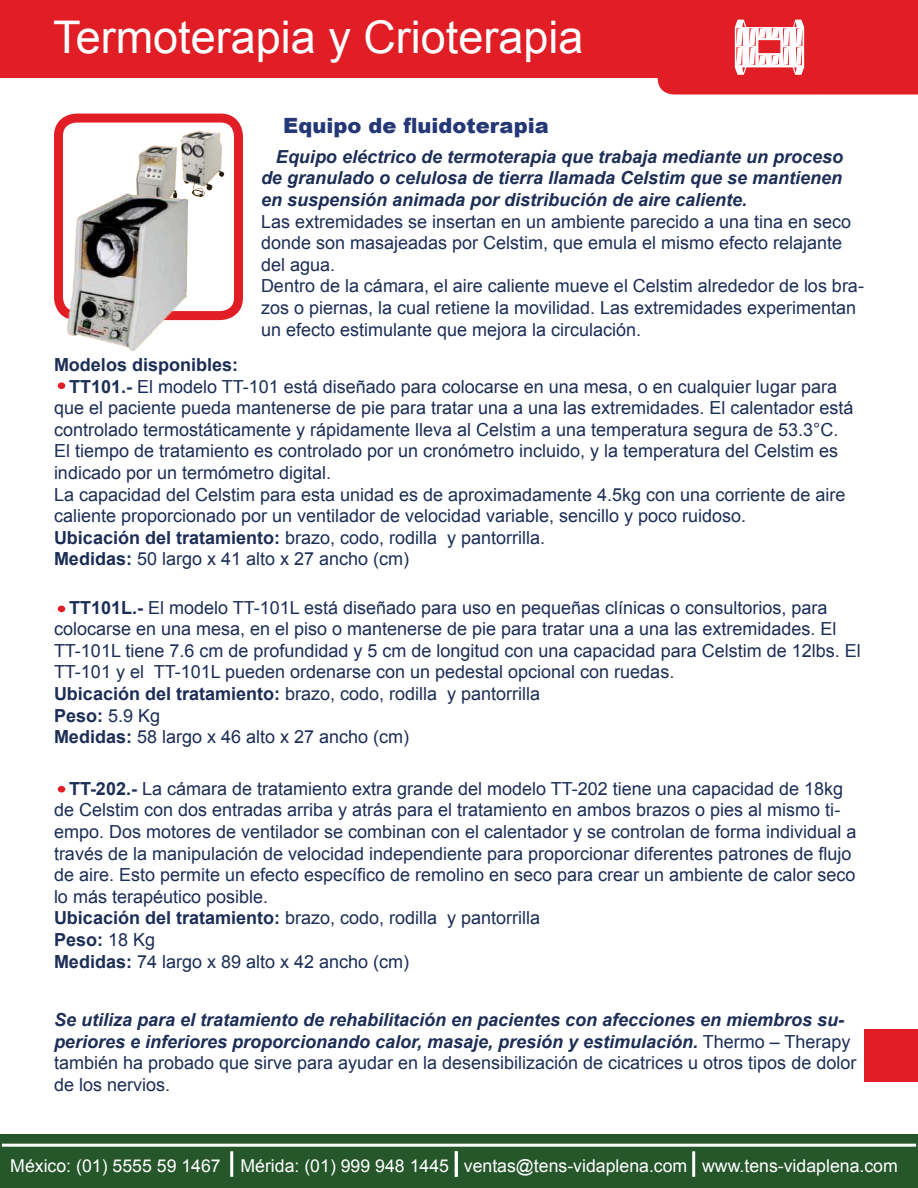
<style>
.page{position:relative;width:918px;height:1188px;background:#fff}
.page>*{position:absolute;margin:0;border:0;box-sizing:border-box;transform-origin:0 0}
.t1{font:45px "Arial";color:#fff}
.t2{font:900 21px "Arial";color:#243777}
.t3{font:18px/21.6px "Arial";color:#1c2d56}
.t4{font:italic 700 18px/21.6px "Arial";color:#1c2d56;text-align:justify}
.t5{font:700 18px "Arial";color:#1c2d56}
.t6{font:17.7px "Arial";color:#fff}
.s1{font-weight:700}
.s2{font-weight:400;font-style:normal}
</style>
<div class="page">
<div style="left:0;top:0;width:918px;height:78px;background:#e11e25"></div>
<div style="left:864px;top:1029px;width:54px;height:53px;background:#e11e25"></div>
<svg style="left:658px;top:20px;width:260px;height:75px"></svg>
<div style="left:0;top:1134px;width:918px;height:54px;background:#26572b"></div>
<hr style="left:692px;top:1151px;width:3px;height:26px;background:#fff">
<hr style="left:230px;top:1151px;width:3px;height:26px;background:#fff">
<hr style="left:455px;top:1151px;width:3px;height:26px;background:#fff">
<hr style="left:2px;top:1144px;width:914px;height:3px;background:#fff">
<div style="left:54px;top:114px;width:189px;height:206px;border:9px solid #e11e25;border-radius:18px"></div>
<img style="left:136px;top:130px;width:89px;height:62px">
<img style="left:54px;top:192px;width:155px;height:159px">
<div style="left:58px;top:786px;width:7px;height:7px;background:#e11e25;border-radius:50%"></div>
<div style="left:58px;top:606px;width:7px;height:6px;background:#e11e25;border-radius:50%"></div>
<div style="left:58px;top:382px;width:7px;height:7px;background:#e11e25;border-radius:50%"></div>
<h1 class="t1" style="left:53px;top:8px;width:532px">Termoterapia y Crioterapia</h1>
<p class="t2" style="left:283px;top:110px;width:267px">Equipo de fluidoterapia</p>
<p class="t4" style="left:261px;top:146px;width:584px;text-indent:15px">Equipo eléctrico de termoterapia que trabaja mediante un proceso de granulado o celulosa de tierra llamada Celstim que se mantienen en suspensión animada por distribución de aire caliente.</p>
<p class="t3" style="left:261px;top:211px;width:604px">Las extremidades se insertan en un ambiente parecido a una tina en seco donde son masajeadas por Celstim, que emula el mismo efecto relajante del agua.<br>Dentro de la cámara, el aire caliente mueve el Celstim alrededor de los bra&shy;zos o piernas, la cual retiene la movilidad. Las extremidades experimentan un efecto estimulante que mejora la circulación.</p>
<p class="t5" style="left:54px;top:353px;width:186px">Modelos disponibles:</p>
<p class="t3" style="left:69px;top:376px;width:770px"><span class="s1">TT101.-</span> El modelo TT-101 está diseñado para colocarse en una mesa, o en cualquier lugar para</p>
<p class="t3" style="left:54px;top:397px;width:801px">que el paciente pueda mantenerse de pie para tratar una a una las extremidades. El calentador está</p>
<p class="t3" style="left:54px;top:419px;width:786px">controlado termostáticamente y rápidamente lleva al Celstim a una temperatura segura de 53.3°C.</p>
<p class="t3" style="left:54px;top:440px;width:786px">El tiempo de tratamiento es controlado por un cronómetro incluido, y la temperatura del Celstim es</p>
<p class="t3" style="left:54px;top:462px;width:279px">indicado por un termómetro digital.</p>
<p class="t3" style="left:54px;top:484px;width:793px">La capacidad del Celstim para esta unidad es de aproximadamente 4.5kg con una corriente de aire</p>
<p class="t3" style="left:54px;top:505px;width:694px">caliente proporcionado por un ventilador de velocidad variable, sencillo y poco ruidoso.</p>
<p class="t3" style="left:54px;top:527px;width:493px"><span class="s1">Ubicación del tratamiento:</span> brazo, codo, rodilla y pantorrilla.</p>
<p class="t3" style="left:54px;top:548px;width:357px"><span class="s1">Medidas:</span> 50 largo x 41 alto x 27 ancho (cm)</p>
<p class="t3" style="left:54px;top:597px;width:808px;text-indent:15px"><span class="s1">TT101L.-</span> El modelo TT-101L está diseñado para uso en pequeñas clínicas o consultorios, para colocarse en una mesa, en el piso o mantenerse de pie para tratar una a una las extremidades. El TT-101L tiene 7.6 cm de profundidad y 5 cm de longitud con una capacidad para Celstim de 12lbs. El TT-101 y el TT-101L pueden ordenarse con un pedestal opcional con ruedas.<br><span class="s1">Ubicación del tratamiento:</span> brazo, codo, rodilla y pantorrilla<br><span class="s1">Peso:</span> 5.9 Kg<br><span class="s1">Medidas:</span> 58 largo x 46 alto x 27 ancho (cm)</p>
<p class="t3" style="left:54px;top:778px;width:804px;text-indent:15px"><span class="s1">TT-202.-</span> La cámara de tratamiento extra grande del modelo TT-202 tiene una capacidad de 18kg de Celstim con dos entradas arriba y atrás para el tratamiento en ambos brazos o pies al mismo ti&shy;empo. Dos motores de ventilador se combinan con el calentador y se controlan de forma individual a través de la manipulación de velocidad independiente para proporcionar diferentes patrones de flujo de aire. Esto permite un efecto específico de remolino en seco para crear un ambiente de calor seco lo más terapéutico posible.<br><span class="s1">Ubicación del tratamiento:</span> brazo, codo, rodilla y pantorrilla<br><span class="s1">Peso:</span> 18 Kg<br><span class="s1">Medidas:</span> 74 largo x 89 alto x 42 ancho (cm)</p>
<p class="t4" style="left:54px;top:1010px;width:804px;text-align:left">Se utiliza para el tratamiento de rehabilitación en pacientes con afecciones en miembros su&shy;periores e inferiores proporcionando calor, masaje, presión y estimulación. <span class="s2">Thermo – Therapy también ha probado que sirve para ayudar en la desensibilización de cicatrices u otros tipos de dolor de los nervios.</span></p>
<p class="t6" style="left:10px;top:1155px;width:889px">México: (01) 5555 59 1467 Mérida: (01) 999 948 1445 ventas@tens-vidaplena.com www.tens-vidaplena.com</p>
</div>
